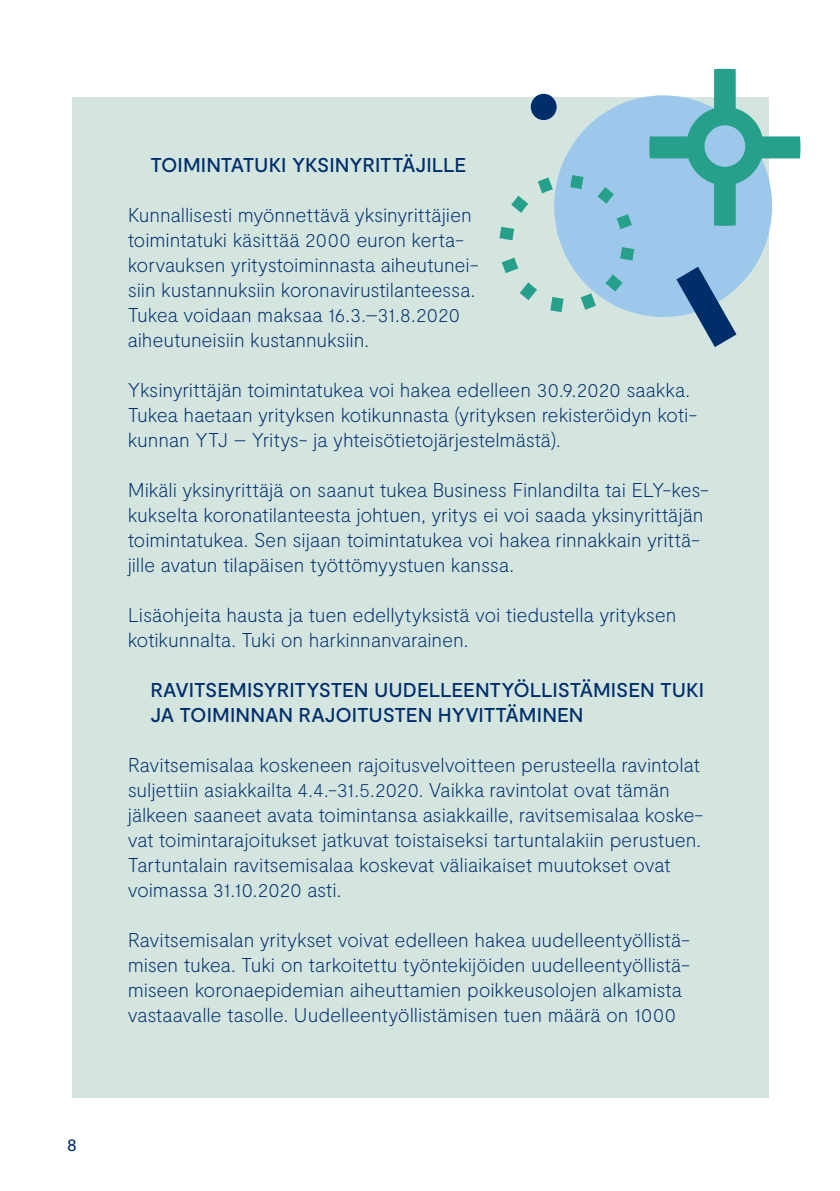
<style>
.page{position:relative;width:840px;height:1191px;background:#fff}
.page>*{position:absolute;margin:0;border:0;box-sizing:border-box;transform-origin:0 0}
.Leipis{font:100 20px/25px "Moderat";letter-spacing:-.01em;color:#002e6b}
.Otsikko{font:500 20px/25px "Moderat";letter-spacing:-.005em;color:#002e6b}
.t1{font:18px "Moderat";color:#002e6b}
</style>
<div class="page">
<div style="left:72px;top:97px;width:696px;height:1001px;background:#d4e5e0"></div>
<div style="left:554px;top:95px;width:217px;height:222px;background:#9dc8eb;border-radius:50%"></div>
<svg style="left:530px;top:94px;width:26px;height:26px"></svg>
<svg style="left:649px;top:69px;width:151px;height:157px"></svg>
<svg style="left:570px;top:175px;width:13px;height:14px"></svg>
<svg style="left:550px;top:297px;width:13px;height:15px"></svg>
<svg style="left:538px;top:177px;width:14px;height:16px"></svg>
<svg style="left:580px;top:293px;width:15px;height:17px"></svg>
<svg style="left:620px;top:247px;width:14px;height:13px"></svg>
<svg style="left:499px;top:227px;width:15px;height:13px"></svg>
<svg style="left:501px;top:257px;width:17px;height:16px"></svg>
<svg style="left:616px;top:214px;width:15px;height:15px"></svg>
<svg style="left:519px;top:282px;width:18px;height:18px"></svg>
<svg style="left:597px;top:187px;width:16px;height:17px"></svg>
<svg style="left:511px;top:196px;width:17px;height:17px"></svg>
<svg style="left:605px;top:274px;width:17px;height:17px"></svg>
<svg style="left:676px;top:267px;width:60px;height:80px"></svg>
<p class="t1" style="left:67px;top:1134px;width:12px">8</p>
<p class="Otsikko" style="left:150px;top:153px;width:317px">TOIMINTATUKI YKSINYRITTÄJILLE</p>
<p class="Leipis" style="left:128px;top:203px;width:352px">Kunnallisesti myönnettävä yksinyrittäjien toimintatuki käsittää 2000 euron kerta&shy;korvauksen yritystoiminnasta aiheutunei&shy;siin kustannuksiin koronavirustilanteessa.<br>Tukea voidaan maksaa 16.3.–31.8.2020 aiheutuneisiin kustannuksiin.</p>
<p class="Leipis" style="left:128px;top:378px;width:571px">Yksinyrittäjän toimintatukea voi hakea edelleen 30.9.2020 saakka.<br>Tukea haetaan yrityksen kotikunnasta (yrityksen rekisteröidyn koti&shy;kunnan YTJ – Yritys- ja yhteisötietojärjestelmästä).</p>
<p class="Leipis" style="left:128px;top:478px;width:582px">Mikäli yksinyrittäjä on saanut tukea Business Finlandilta tai ELY-kes&shy;kukselta koronatilanteesta johtuen, yritys ei voi saada yksinyrittäjän toimintatukea. Sen sijaan toimintatukea voi hakea rinnakkain yrittä&shy;jille avatun tilapäisen työttömyystuen kanssa.</p>
<p class="Leipis" style="left:128px;top:603px;width:550px">Lisäohjeita hausta ja tuen edellytyksistä voi tiedustella yrityksen kotikunnalta. Tuki on harkinnanvarainen.</p>
<p class="Otsikko" style="left:150px;top:678px;width:555px">RAVITSEMISYRITYSTEN UUDELLEENTYÖLLISTÄMISEN TUKI<br>JA TOIMINNAN RAJOITUSTEN HYVITTÄMINEN</p>
<p class="Leipis" style="left:128px;top:753px;width:577px">Ravitsemisalaa koskeneen rajoitusvelvoitteen perusteella ravintolat suljettiin asiakkailta 4.4.-31.5.2020. Vaikka ravintolat ovat tämän jälkeen saaneet avata toimintansa asiakkaille, ravitsemisalaa koske&shy;vat toimintarajoitukset jatkuvat toistaiseksi tartuntalakiin perustuen.<br>Tartuntalain ravitsemisalaa koskevat väliaikaiset muutokset ovat voimassa 31.10.2020 asti.</p>
<p class="Leipis" style="left:128px;top:928px;width:563px">Ravitsemisalan yritykset voivat edelleen hakea uudelleentyöllistä&shy;misen tukea. Tuki on tarkoitettu työntekijöiden uudelleentyöllistä&shy;miseen koronaepidemian aiheuttamien poikkeusolojen alkamista vastaavalle tasolle. Uudelleentyöllistämisen tuen määrä on 1000</p>
</div>
